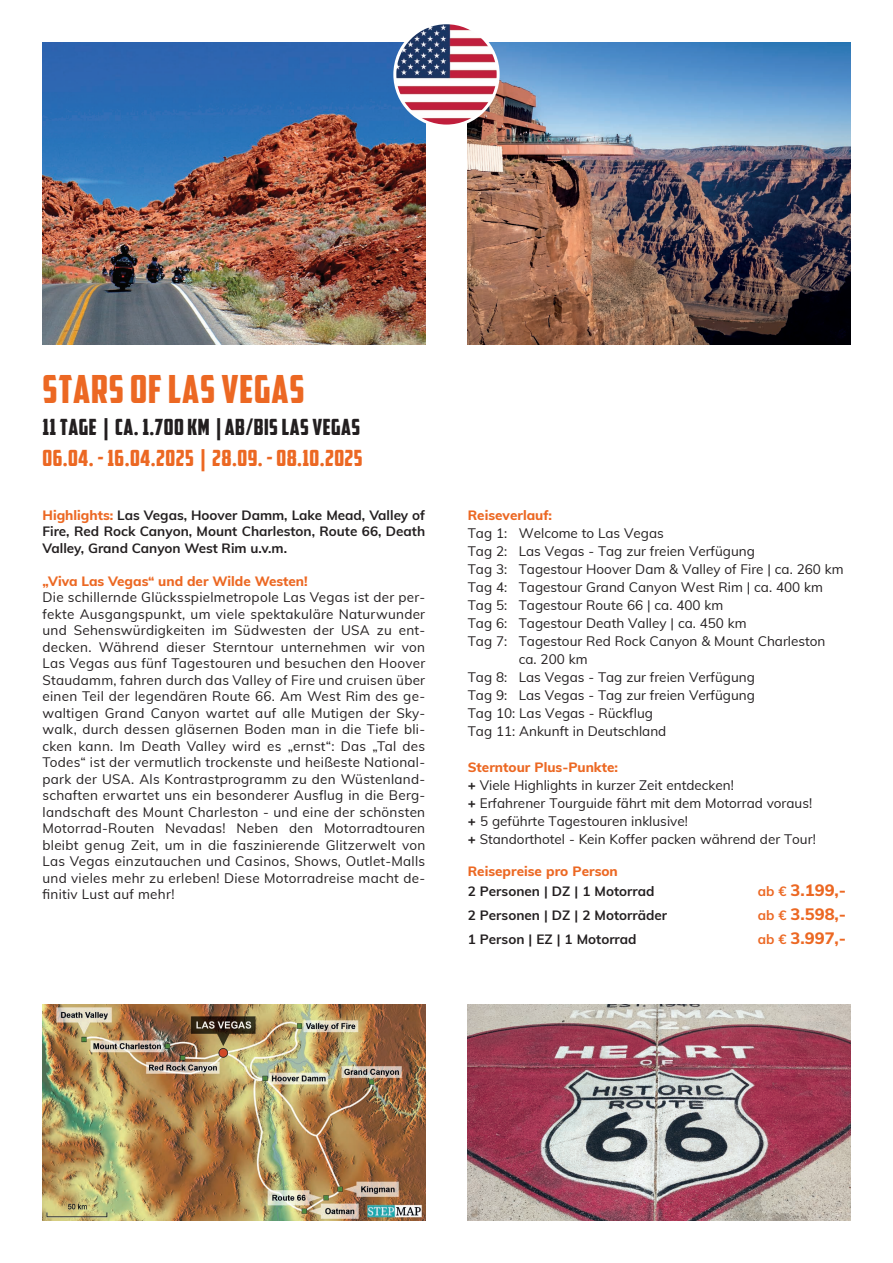
<style>
.page{position:relative;width:893px;height:1263px;background:#fff}
.page>*{position:absolute;margin:0;border:0;box-sizing:border-box;transform-origin:0 0}
.t1{font:39px "American Captain";letter-spacing:.02em;color:#ec6823}
.t2{font:22.5px "American Captain";letter-spacing:.02em;color:#ec6823}
.t3{font:22.5px "American Captain";letter-spacing:.02em;color:#231f20}
.t4{font:800 16.5px "Muli";color:#ec6823}
.t5{font:13.5px/16.5px "Muli";color:#231f20;text-align:justify}
.t6{font:700 13.5px/16.5px "Muli";color:#231f20;text-align:justify}
.t7{font:800 13.5px "Muli";color:#ec6823}
.s1{font-weight:800;color:#ec6823}
.s2{font-weight:800}
.s3{font-weight:700;font-size:13.5px}
</style>
<div class="page">
<img style="left:43px;top:43px;width:382px;height:301px">
<img style="left:43px;top:1004px;width:382px;height:216px">
<img style="left:468px;top:43px;width:382px;height:301px">
<img style="left:395px;top:23px;width:103px;height:103px;border-radius:50px">
<div style="left:393px;top:21px;width:107px;height:107px;border:3px solid #fff;border-radius:50%"></div>
<img style="left:468px;top:1004px;width:382px;height:216px">
<h1 class="t1" style="left:43px;top:366px;width:263px">STARS OF LAS VEGAS</h1>
<h2 class="t3" style="left:43px;top:413px;width:319px">11 TAGE | CA. 1.700 KM | AB/BIS LAS VEGAS</h2>
<h2 class="t2" style="left:43px;top:445px;width:322px">06.04. - 16.04.2025 | 28.09. - 08.10.2025</h2>
<p class="t6" style="left:43px;top:506px;width:384px"><span class="s1">Highlights:</span> Las Vegas, Hoover Damm, Lake Mead, Valley of Fire, Red Rock Canyon, Mount Charleston, Route 66, Death Valley, Grand Canyon West Rim u.v.m.</p>
<p class="t7" style="left:43px;top:571px;width:267px">„Viva Las Vegas“ und der Wilde Westen!</p>
<p class="t5" style="left:43px;top:588px;width:384px">Die schillernde Glücksspielmetropole Las Vegas ist der per&shy;fekte Ausgangspunkt, um viele spektakuläre Naturwunder und Sehenswürdigkeiten im Südwesten der USA zu ent&shy;decken. Während dieser Sterntour unternehmen wir von Las Vegas aus fünf Tagestouren und besuchen den Hoover Staudamm, fahren durch das Valley of Fire und cruisen über einen Teil der legendären Route 66. Am West Rim des ge&shy;waltigen Grand Canyon wartet auf alle Mutigen der Sky&shy;walk, durch dessen gläsernen Boden man in die Tiefe bli&shy;cken kann. Im Death Valley wird es „ernst“: Das „Tal des Todes“ ist der vermutlich trockenste und heißeste National&shy;park der USA. Als Kontrastprogramm zu den Wüstenland&shy;schaften erwartet uns ein besonderer Ausflug in die Berg&shy;landschaft des Mount Charleston - und eine der schönsten Motorrad-Routen Nevadas! Neben den Motorradtouren bleibt genug Zeit, um in die faszinierende Glitzerwelt von Las Vegas einzutauchen und Casinos, Shows, Outlet-Malls und vieles mehr zu erleben! Diese Motorradreise macht de&shy;finitiv Lust auf mehr!</p>
<p class="t7" style="left:468px;top:505px;width:86px">Reiseverlauf:</p>
<p class="t5" style="left:468px;top:524px;width:198px">Tag 1: Welcome to Las Vegas</p>
<p class="t5" style="left:468px;top:542px;width:289px">Tag 2: Las Vegas - Tag zur freien Verfügung</p>
<p class="t5" style="left:468px;top:560px;width:377px">Tag 3: Tagestour Hoover Dam &amp; Valley of Fire | ca. 260 km</p>
<p class="t5" style="left:468px;top:578px;width:357px">Tag 4: Tagestour Grand Canyon West Rim | ca. 400 km</p>
<p class="t5" style="left:468px;top:596px;width:257px">Tag 5: Tagestour Route 66 | ca. 400 km</p>
<p class="t5" style="left:468px;top:614px;width:281px">Tag 6: Tagestour Death Valley | ca. 450 km</p>
<p class="t5" style="left:468px;top:632px;width:359px">Tag 7: Tagestour Red Rock Canyon &amp; Mount Charleston</p>
<p class="t5" style="left:519px;top:650px;width:70px">ca. 200 km</p>
<p class="t5" style="left:468px;top:668px;width:289px">Tag 8: Las Vegas - Tag zur freien Verfügung</p>
<p class="t5" style="left:468px;top:686px;width:289px">Tag 9: Las Vegas - Tag zur freien Verfügung</p>
<p class="t5" style="left:468px;top:704px;width:187px">Tag 10: Las Vegas - Rückflug</p>
<p class="t5" style="left:468px;top:722px;width:200px">Tag 11: Ankunft in Deutschland</p>
<p class="t5" style="left:468px;top:757px;width:350px;line-height:18px;text-align:left"><span class="s1">Sterntour Plus-Punkte:<br></span><span class="s2">+</span> Viele Highlights in kurzer Zeit entdecken!<br><span class="s2">+</span> Erfahrener Tourguide fährt mit dem Motorrad voraus! <span class="s2">+</span> 5 geführte Tagestouren inklusive!<br><span class="s2">+</span> Standorthotel - Kein Koffer packen während der Tour!</p>
<p class="t7" style="left:468px;top:861px;width:152px">Reisepreise pro Person</p>
<p class="t6" style="left:468px;top:882px;width:188px">2 Personen | DZ | 1 Motorrad</p>
<p class="t4" style="left:758px;top:878px;width:90px"><span class="s3">ab €</span> 3.199,-</p>
<p class="t6" style="left:468px;top:906px;width:201px">2 Personen | DZ | 2 Motorräder</p>
<p class="t4" style="left:758px;top:902px;width:90px"><span class="s3">ab €</span> 3.598,-</p>
<p class="t6" style="left:468px;top:930px;width:170px">1 Person | EZ | 1 Motorrad</p>
<p class="t4" style="left:758px;top:926px;width:90px"><span class="s3">ab €</span> 3.997,-</p>
</div>
